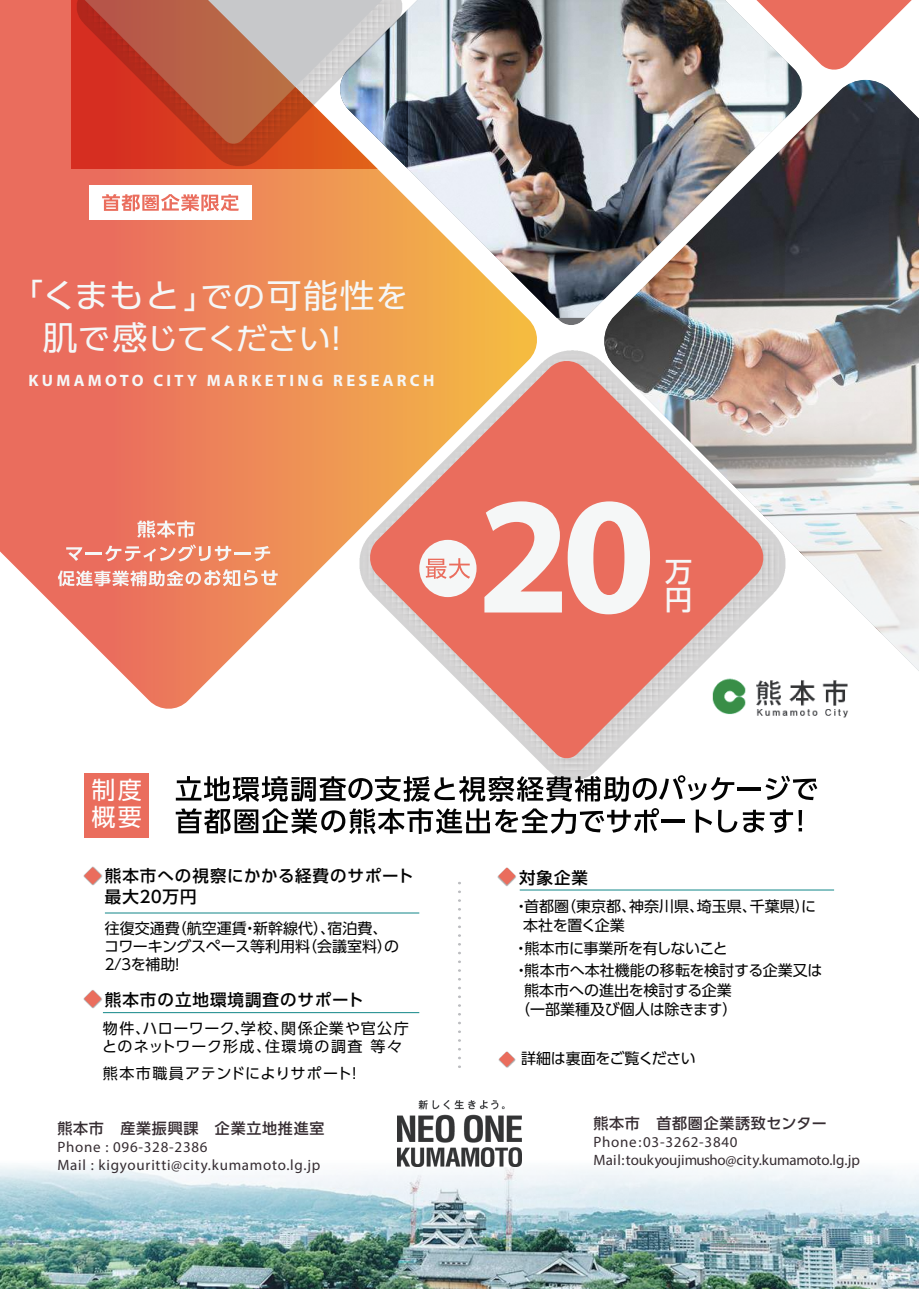
<style>
.page{position:relative;width:919px;height:1289px;background:#fff}
.page>*{position:absolute;margin:0;border:0;box-sizing:border-box;transform-origin:0 0}
.t1{font:33px "UD Shin Go Pro";letter-spacing:.035em;color:#f5f7f7;scale:1.06 1}
.t2{font:30px "UD Shin Go Pro";letter-spacing:-.03em;color:#f5f7f7;scale:1.06 1}
.t3{font:500 27px/28.3px "UD Shin Go Pro";color:#f5f7f7}
.t4{font:24px/27px "UD Shin Go Pro";color:#fff}
.t5{font:500 16.5px/21px "UD Shin Go Pro";letter-spacing:.06em;color:#030303}
.t6{font:700 16.5px "Myriad Pro";letter-spacing:.2em;color:#f5f7f7}
.t7{font:15px/18px "UD Shin Go Pro";color:#030303}
.t8{font:15px/18px "Myriad Pro";letter-spacing:.005em;color:#362d32}
.t9{font:15px/18px "Myriad Pro";letter-spacing:.05em;color:#362d32}
.t10{font:15px/18px "UD Shin Go Pro";letter-spacing:.065em;color:#030303}
.t11{font:500 15px "UD Shin Go Pro";letter-spacing:.05em;color:#362d32}
.t12{font:15px "UD Shin Go Pro";letter-spacing:.05em;color:#030303}
.t13{font:15px "UD Shin Go Pro";letter-spacing:-.025em;color:#030303}
.s1{font-size:30px}
.s2{font-size:33px}
</style>
<div class="page">
<img style="left:540px;top:0;width:261px;height:318px">
<img style="left:604px;top:80px;width:314px;height:590px">
<img style="left:0;top:1059px;width:918px;height:229px">
<svg style="left:0;top:0;width:540px;height:709px;background:#e39376"></svg>
<img style="left:358px;top:349px;width:429px;height:426px">
<svg style="left:367px;top:358px;width:398px;height:401px"></svg>
<img style="left:72px;top:0;width:335px;height:168px">
<svg style="left:84px;top:0;width:299px;height:145px;background:#c37868"></svg>
<svg style="left:755px;top:0;width:157px;height:71px"></svg>
<img style="left:712px;top:662px;width:147px;height:62px">
<img style="left:397px;top:1100px;width:125px;height:66px">
<hr style="left:103px;top:1012px;width:316px;height:1px;background:#118688">
<hr style="left:105px;top:912px;width:314px;height:1px;background:#118688">
<img style="left:504px;top:875px;width:12px;height:11px">
<svg style="left:498px;top:867px;width:17px;height:17px"></svg>
<img style="left:498px;top:1058px;width:17px;height:10px">
<svg style="left:499px;top:1051px;width:15px;height:15px"></svg>
<svg style="left:84px;top:990px;width:17px;height:17px"></svg>
<svg style="left:84px;top:867px;width:17px;height:17px"></svg>
<hr style="left:519px;top:889px;width:315px;height:1px;background:#118688">
<svg style="left:137px;top:520px;width:58px;height:18px"></svg>
<svg style="left:66px;top:544px;width:204px;height:17px"></svg>
<svg style="left:58px;top:569px;width:220px;height:17px"></svg>
<div style="left:89px;top:185px;width:163px;height:35px;background:#fff"></div>
<svg style="left:102px;top:194px;width:137px;height:17px"></svg>
<svg style="left:484px;top:501px;width:166px;height:113px"></svg>
<div style="left:84px;top:772px;width:65px;height:65px;background:#ea6d5d"></div>
<svg style="left:176px;top:775px;width:558px;height:26px"></svg>
<hr style="left:737px;top:787px;width:23px;height:3px;background:#030303">
<svg style="left:765px;top:775px;width:52px;height:25px"></svg>
<svg style="left:176px;top:808px;width:483px;height:26px"></svg>
<hr style="left:661px;top:819px;width:24px;height:3px;background:#030303">
<svg style="left:695px;top:809px;width:17px;height:23px"></svg>
<svg style="left:718px;top:809px;width:84px;height:23px"></svg>
<svg style="left:798px;top:810px;width:4px;height:15px"></svg>
<div style="left:419px;top:540px;width:57px;height:57px;background:#f5f7f7;border-radius:50%"></div>
<svg style="left:426px;top:558px;width:44px;height:20px"></svg>
<div style="left:13px;top:13px;width:13px;height:13px;background:#ea6d5d"></div>
<h1 class="t1" style="left:26px;top:268px;width:362px">「くまもと」<span class="s1">での</span>可能性<span class="s1">を</span></h1>
<h2 class="t2" style="left:43px;top:314px;width:293px"><span class="s2">肌</span>で<span class="s2">感</span>じてください！</h2>
<p class="t6" style="left:28px;top:369px;width:407px">KUMAMOTO CITY MARKETING RESEARCH</p>
<h3 class="t4" style="left:92px;top:776px;width:52px">制度概要</h3>
<p class="t5" style="left:105px;top:864px;width:310px">熊本市への視察にかかる経費のサポート最大２０万円</p>
<p class="t7" style="left:102px;top:919px;width:299px">往復交通費（航空運賃・新幹線代）､宿泊費､<br>コワーキングスペース等利用料（会議室料）の<br>２/３を補助！</p>
<p class="t5" style="left:105px;top:988px;width:260px">熊本市の立地環境調査のサポート</p>
<p class="t10" style="left:102px;top:1018px;width:308px">物件､ハローワーク､学校､関係企業や官公庁とのネットワーク形成､住環境の調査 等々</p>
<p class="t12" style="left:103px;top:1061px;width:260px">熊本市職員アテンドによりサポート！</p>
<p class="t11" style="left:57px;top:1115px;width:269px">熊本市　産業振興課　企業立地推進室</p>
<p class="t9" style="left:57px;top:1137px;width:264px">Phone : 096-328-2386<br>Mail : kigyouritti@city.kumamoto.lg.jp</p>
<h3 class="t3" style="left:665px;top:556px;width:28px">万円</h3>
<p class="t5" style="left:519px;top:866px;width:70px">対象企業</p>
<p class="t7" style="left:523px;top:895px;width:294px;line-height:19.5px;text-indent:-9px">・首都圏（東京都、神奈川県、埼玉県、千葉県）に本社を置く企業</p>
<p class="t7" style="left:513px;top:936px;width:310px;line-height:22.5px">・熊本市に事業所を有しないこと<br>・熊本市へ本社機能の移転を検討する企業又は</p>
<p class="t7" style="left:515px;top:979px;width:224px;line-height:19.5px;text-align:center">熊本市への進出を検討する企業（一部業種及び個人は除きます）</p>
<p class="t13" style="left:521px;top:1045px;width:176px">詳細は裏面をご覧ください</p>
<p class="t11" style="left:593px;top:1111px;width:235px">熊本市　首都圏企業誘致センター</p>
<p class="t8" style="left:593px;top:1132px;width:268px">Phone: 03‐3262‐3840<br>Mail:toukyoujimusho@city.kumamoto.lg.jp</p>
</div>
